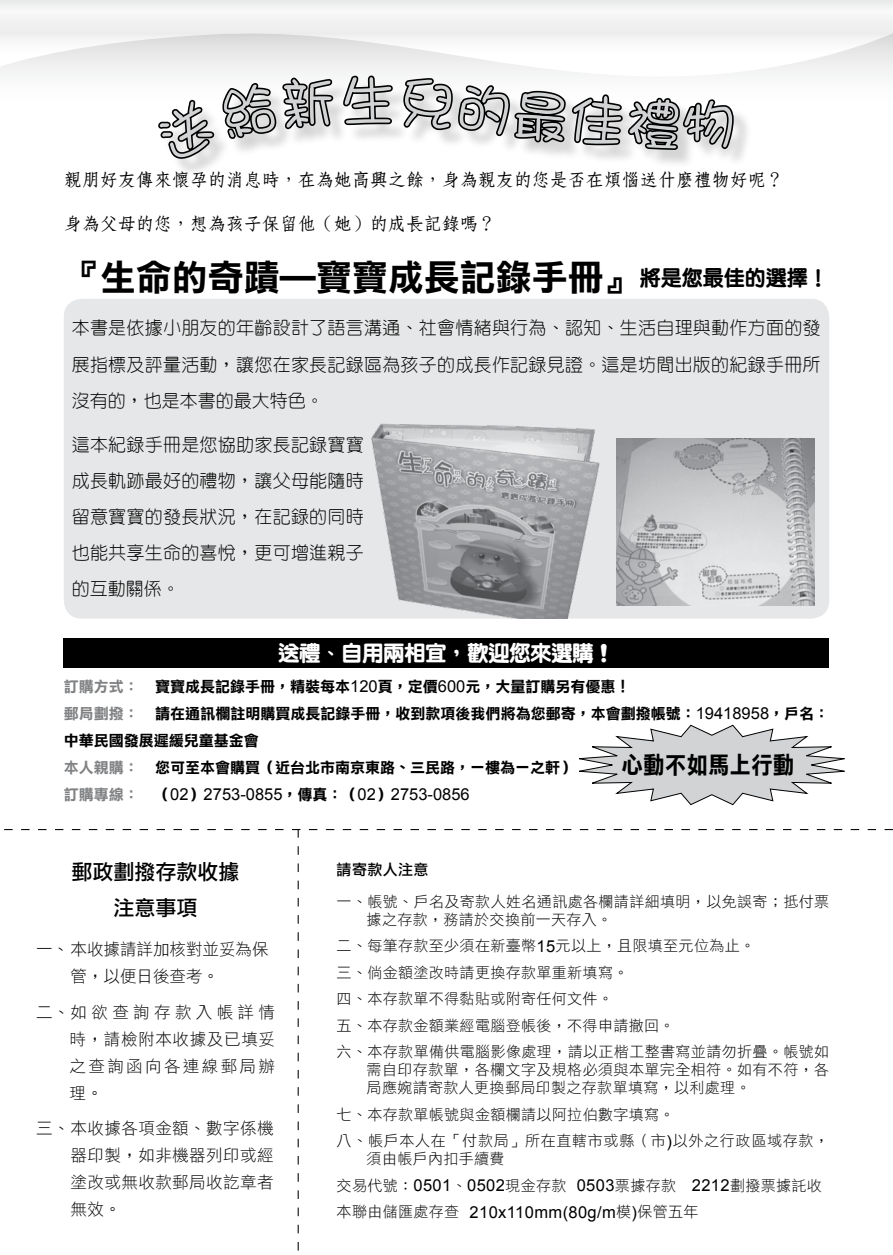
<style>
.page{position:relative;width:893px;height:1255px;background:#fff}
.page>*{position:absolute;margin:0;border:0;box-sizing:border-box;transform-origin:0 0}
.t1{font:36px "DF Li Hei Bd WIN BF";color:#000}
.t2{font:24px "DF Li Hei Bd WIN BF";color:#000;scale:.9 1}
.t3{font:900 21px "Yen Round";color:#fff}
.t4{font:21px/35.5px "DF Li Hei Md WIN BF";color:#000;text-align:center}
.t5{font:300 18px/36px "Yen Round";letter-spacing:.015em;color:#000;text-align:justify}
.t6{font:18px "DF Fang Song W6 HK BF";color:#000}
.t7{font:16.5px/27px "DF Li Hei Lt WIN BF";letter-spacing:.025em;color:#000;text-align:justify}
.t8{font:16.5px "Arial";color:#000}
.t9{font:16.5px "Arial";letter-spacing:.025em;color:#000}
.t10{font:16.5px/27px "DF Li Hei Lt WIN BF";color:#000}
.t11{font:15px/26.5px "DF Li Hei Lt WIN BF";letter-spacing:.025em;color:#000}
.t12{font:15px/27px "DF Li Hei Bd WIN BF";color:#000}
.t13{font:15px/26.5px "DF Li Hei Lt WIN BF";letter-spacing:.045em;color:#000}
.t14{font:15px "DF Li Hei Md WIN BF";letter-spacing:.025em;color:#000}
.s1{font-family:"DF Li Yuan XB HK BF";font-size:21px}
.s2{color:#808284}
.s3{font-family:"Arial";font-size:16.5px}
.s4{font-family:"DF Li Hei Bd WIN BF";font-size:15px;color:#808284}
.s5{font-family:"DF Li Hei Bd WIN BF";font-size:15px}
.s6{font-family:"DF Li Hei Lt WIN BF";font-size:15px}
</style>
<div class="page">
<div style="left:64px;top:299px;width:765px;height:319px;background:#e6e7e8;border-radius:18px"></div>
<div style="left:0;top:0;width:893px;height:103px;background:#f9fafa"></div>
<svg style="left:0;top:0;width:893px;height:67px;fill:#f1f1f1"></svg>
<div style="left:161px;top:78px;width:591px;height:99px;background:#000;opacity:.18"></div>
<svg style="left:157px;top:0;width:577px;height:177px"></svg>
<div style="left:64px;top:638px;width:765px;height:29px;background:#000"></div>
<img style="left:371px;top:423px;width:229px;height:195px">
<img style="left:616px;top:439px;width:199px;height:166px">
<svg style="left:579px;top:724px;width:266px;height:81px"></svg>
<p class="t6" style="left:64px;top:170px;width:722px">親朋好友傳來懷孕的消息時，在為她高興之餘，身為親友的您是否在煩惱送什麼禮物好呢？</p>
<p class="t6" style="left:64px;top:215px;width:434px">身為父母的您，想為孩子保留他（她）的成長記錄嗎？</p>
<h1 class="t1" style="left:64px;top:259px;width:767px">『生命的奇蹟—寶寶成長記錄手冊』<span class="s1">將是您最佳的選擇！</span></h1>
<p class="t5" style="left:72px;top:310px;width:750px">本書是依據小朋友的年齡設計了語言溝通、社會情緒與行為、認知、生活自理與動作方面的發展指標及評量活動，讓您在家長記錄區為孩子的成長作記錄見證。這是坊間出版的紀錄手冊所沒有的，也是本書的最大特色。</p>
<p class="t5" style="left:72px;top:426px;width:294px">這本紀錄手冊是您協助家長記錄寶寶成長軌跡最好的禮物，讓父母能隨時留意寶寶的發長狀況，在記錄的同時也能共享生命的喜悅，更可增進親子的互動關係。</p>
<h3 class="t3" style="left:278px;top:642px;width:338px">送禮、自用兩相宜，歡迎您來選購！</h3>
<p class="t12" style="left:64px;top:672px;width:767px"><span class="s2">訂購方式：</span> 寶寶成長記錄手冊，精裝每本<span class="s3">120</span>頁，定價<span class="s3">600</span>元，大量訂購另有優惠！<br><span class="s2">郵局劃撥：</span> 請在通訊欄註明購買成長記錄手冊，收到款項後我們將為您郵寄，本會劃撥帳號：<span class="s3">19418958</span>，戶名：中華民國發展遲緩兒童基金會<br><span class="s2">本人親購：</span> 您可至本會購買（近台北市南京東路、三民路，一樓為一之軒）</p>
<p class="t8" style="left:64px;top:783px;width:408px"><span class="s4">訂購專線：</span> <span class="s5">（</span>02<span class="s5">）</span>2753-0855<span class="s5">，傳真：（</span>02<span class="s5">）</span>2753-0856</p>
<h2 class="t2" style="left:622px;top:753px;width:194px">心動不如馬上行動</h2>
<h3 class="t4" style="left:72px;top:854px;width:170px">郵政劃撥存款收據注意事項</h3>
<p class="t10" style="left:71px;top:935px;width:199px;text-indent:-35px">一、本收據請詳加核對並妥為保管，以便日後查考。</p>
<p class="t7" style="left:70px;top:998px;width:207px;text-indent:-33px">二、如欲查詢存款入帳詳情時，請檢附本收據及已填妥之查詢函向各連線郵局辦理。</p>
<p class="t7" style="left:71px;top:1114px;width:204px;text-indent:-35px">三、本收據各項金額、數字係機器印製，如非機器列印或經塗改或無收款郵局收訖章者無效。</p>
<p class="t14" style="left:337px;top:861px;width:93px">請寄款人注意</p>
<p class="t11" style="left:367px;top:892px;width:464px;line-height:18px;text-indent:-30px">一、帳號、戶名及寄款人姓名通訊處各欄請詳細填明，以免誤寄；抵付票據之存款，務請於交換前一天存入。</p>
<p class="t11" style="left:337px;top:932px;width:494px">二、每筆存款至少須在新臺幣<span class="s3">15</span>元以上，且限填至元位為止。<br>三、倘金額塗改時請更換存款單重新填寫。<br>四、本存款單不得黏貼或附寄任何文件。<br>五、本存款金額業經電腦登帳後，不得申請撤回。<br>六、本存款單備供電腦影像處理，請以正楷工整書寫並請勿折疊。帳號如</p>
<p class="t11" style="left:367px;top:1060px;width:464px;line-height:18px">需自印存款單，各欄文字及規格必須與本單完全相符。如有不符，各局應婉請寄款人更換郵局印製之存款單填寫，以利處理。</p>
<p class="t13" style="left:337px;top:1100px;width:494px">七、本存款單帳號與金額欄請以阿拉伯數字填寫。<br>八、帳戶本人在「付款局」所在直轄市或縣（市<span class="s3">)</span>以外之行政區域存款，</p>
<p class="t11" style="left:337px;top:1145px;width:487px;text-indent:30px">須由帳戶內扣手續費<br>交易代號：<span class="s3">0501</span>、<span class="s3">0502</span>現金存款 <span class="s3">0503</span>票據存款　<span class="s3">2212</span>劃撥票據託收</p>
<p class="t9" style="left:337px;top:1200px;width:363px"><span class="s6">本聯由儲匯處存查</span> 210x110mm(80g/m<span class="s6">模</span>)<span class="s6">保管五年</span></p>
</div>
